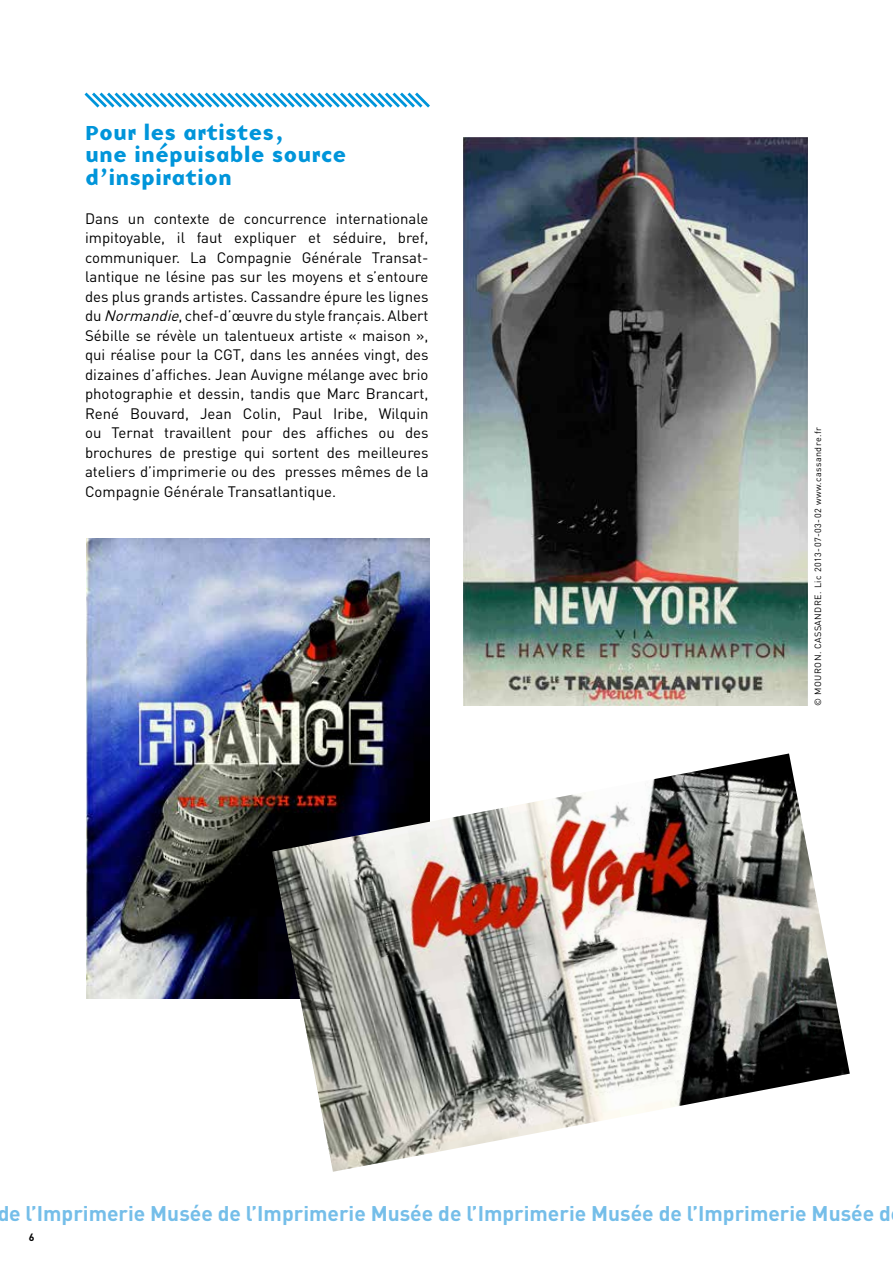
<style>
.page{position:relative;width:893px;height:1263px;background:#fff}
.page>*{position:absolute;margin:0;border:0;box-sizing:border-box;transform-origin:0 0}
.t1{font:700 21px "DIN";color:#75bee9}
.t2{font:21px/22.5px "Base Nine B";color:#0095da}
.t3{font:15px/19.5px "DIN";color:#000;text-align:justify}
.t4{font:700 10.5px "DIN";color:#000}
.t5{font:9px "DIN";letter-spacing:.05em;color:#000}
.s1{font-style:italic}
</style>
<div class="page">
<img style="left:87px;top:538px;width:342px;height:461px">
<img style="left:463px;top:138px;width:345px;height:568px">
<svg style="left:84px;top:92px;width:346px;height:16px"></svg>
<img style="left:272px;top:753px;width:578px;height:419px">
<h1 class="t2" style="left:85px;top:121px;width:263px">Pour les artistes,<br>une inépuisable source d’inspiration</h1>
<p class="t3" style="left:85px;top:208px;width:345px">Dans un contexte de concurrence internationale impitoyable, il faut expliquer et séduire, bref, communiquer. La Compagnie Générale Transat&shy;lantique ne lésine pas sur les moyens et s’entoure des plus grands artistes. Cassandre épure les lignes du <span class="s1">Normandie</span>, chef-d’œuvre du style français. Albert Sébille se révèle un talentueux artiste « maison », qui réalise pour la CGT, dans les années vingt, des dizaines d’affiches. Jean Auvigne mélange avec brio photographie et dessin, tandis que Marc Brancart, René Bouvard, Jean Colin, Paul Iribe, Wilquin ou Ternat travaillent pour des affiches ou des brochures de prestige qui sortent des meilleures ateliers d’imprimerie ou des presses mêmes de la Compagnie Générale Transatlantique.</p>
<p class="t5" style="left:812px;top:706px;width:280px;rotate:-90deg">© MOURON. CASSANDRE. Lic 2013-07-03-02 www.cassandre.fr</p>
<h1 class="t1" style="left:-3px;top:1199px;width:895px">de l’Imprimerie Musée de l’Imprimerie Musée de l’Imprimerie Musée de l’Imprimerie Musée d</h1>
<p class="t4" style="left:29px;top:1230px;width:7px">6</p>
</div>
